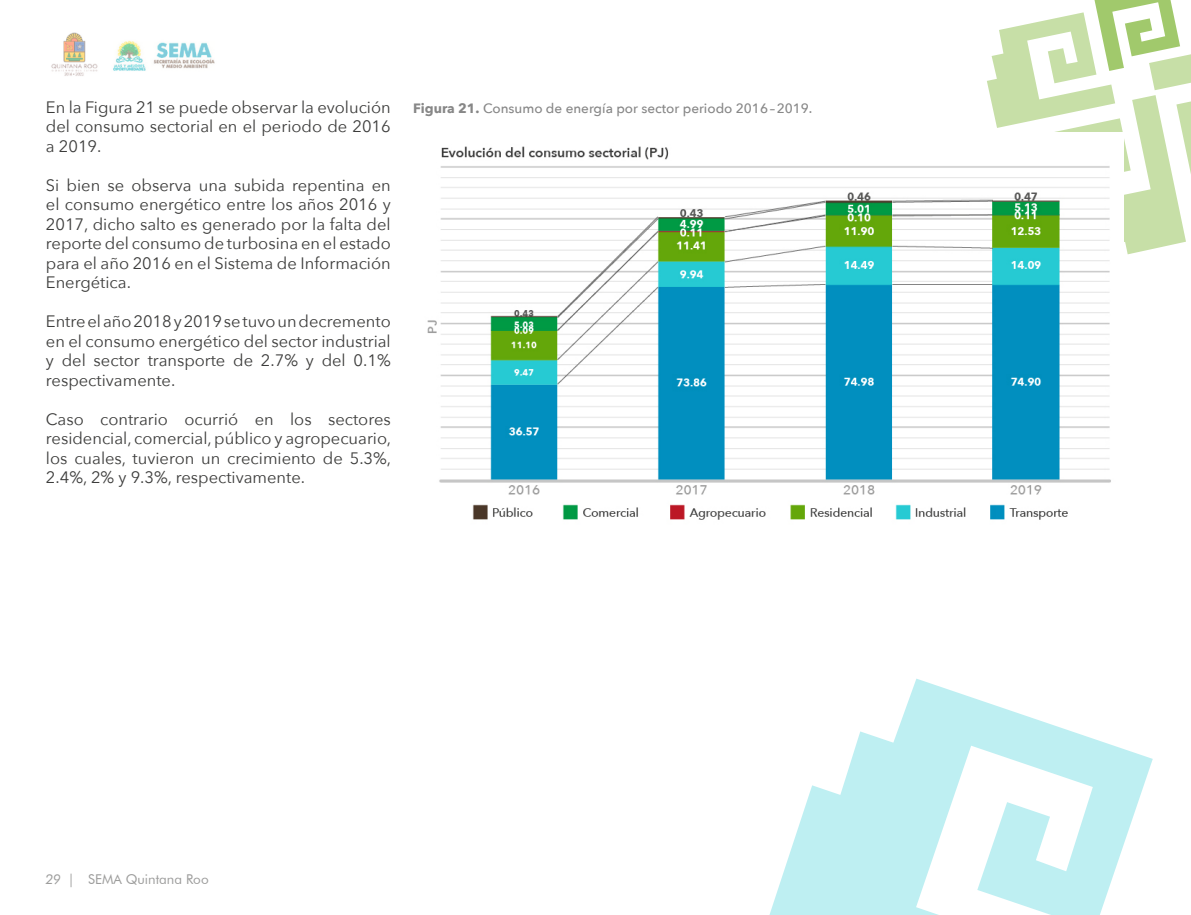
<style>
.page{position:relative;width:1191px;height:915px;background:#fff}
.page>*{position:absolute;margin:0;border:0;box-sizing:border-box;transform-origin:0 0}
.Texto_general{font:16.5px/19.5px "Avenir Next";color:#3c3c3b;text-align:justify}
.txt_figuras{font:500 13.5px "Avenir Next";color:#878787}
.t1{font:13.5px "Futura BT";color:#9d9d9c}
.s1{font-weight:700}
.s2{font-style:italic}
</style>
<div class="page">
<svg style="left:770px;top:678px;width:382px;height:236px;fill:#beeff2"></svg>
<svg style="left:987px;top:0;width:204px;height:254px"></svg>
<img style="left:51px;top:32px;width:164px;height:44px">
<img style="left:427px;top:132px;width:696px;height:388px">
<p class="Texto_general" style="left:46px;top:96px;width:346px">En la Figura 21 se puede observar la evolución del consumo sectorial en el periodo de 2016 a 2019.</p>
<p class="Texto_general" style="left:46px;top:174px;width:346px">Si bien se observa una subida repentina en el consumo energético entre los años 2016 y 2017, dicho salto es generado por la falta del reporte del consumo de turbosina en el estado para el año 2016 en el Sistema de Información Energética.</p>
<p class="Texto_general" style="left:46px;top:311px;width:346px">Entre el año 2018 y 2019 se tuvo un decremento en el consumo energético del sector industrial y del sector transporte de 2.7% y del 0.1% respectivamente.</p>
<p class="Texto_general" style="left:46px;top:408px;width:347px">Caso contrario ocurrió en los sectores residencial, comercial, público y agropecuario, los cuales, tuvieron un crecimiento de 5.3%, 2.4%, 2% y 9.3%, respectivamente.</p>
<p class="txt_figuras" style="left:413px;top:96px;width:401px"><span class="s1">Figura 21.</span> Consumo de energía por sector periodo 2016–2019.</p>
<p class="t1" style="left:45px;top:870px;width:165px"><span class="s2">29</span> | SEMA Quintana Roo</p>
</div>
